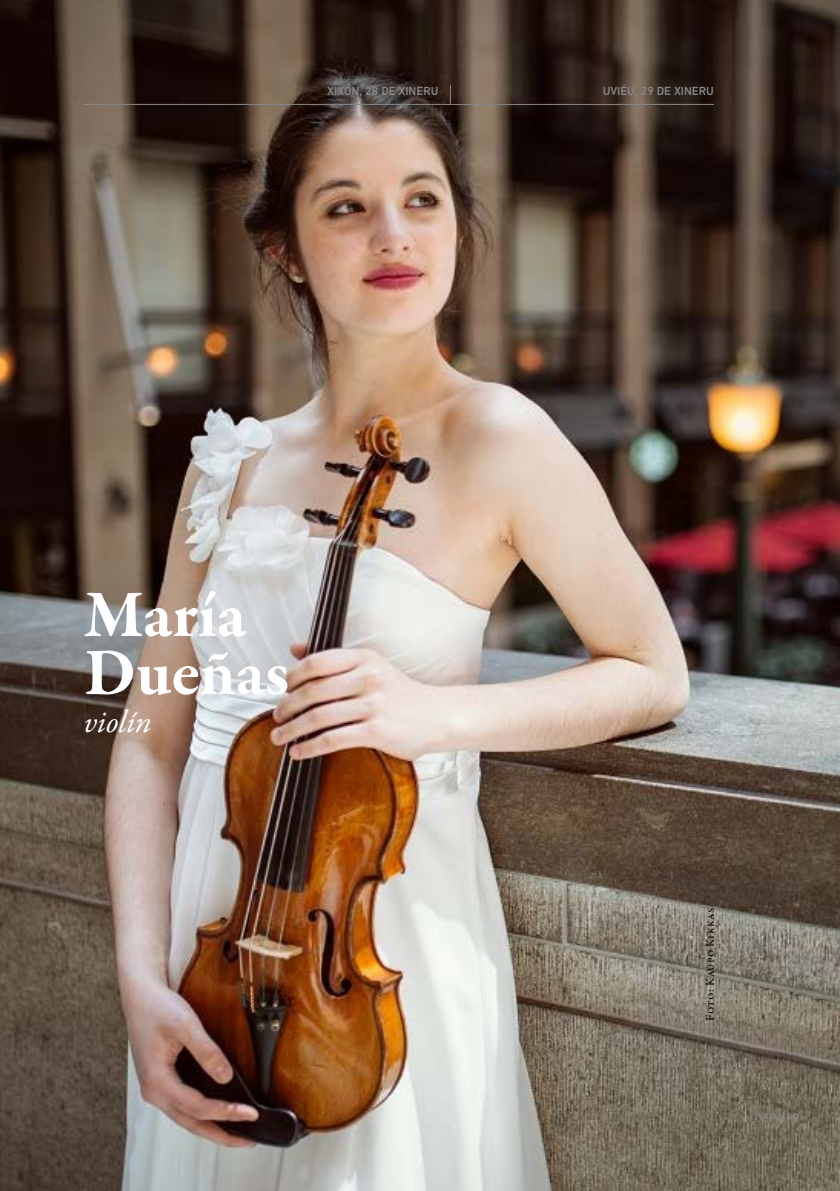
<style>
.page{position:relative;width:840px;height:1191px;background:#fff}
.page>*{position:absolute;margin:0;border:0;box-sizing:border-box;transform-origin:0 0}
.t1{font:700 68px/58px "Garamond Premr Pro";color:#fff}
.t2{font:italic 32px "Garamond Premr Pro";color:#fff}
.t3{font:500 12px "DIN Next W1 G";color:#878787}
.t4{font:12px "Garamond Premr Pro";letter-spacing:.02em;color:#000}
.t5{font:12px "DIN Next W1 G";color:#878787}
.s1{font-weight:700}
</style>
<div class="page">
<img style="left:0;top:0;width:839px;height:1191px">
<hr style="left:84px;top:104px;width:629px;height:1px;background:#878787">
<svg style="left:449px;top:85px;width:1px;height:19px"></svg>
<p class="t3" style="left:327px;top:84px;width:113px">Xixón, 28 DE XINERU</p>
<p class="t3" style="left:602px;top:84px;width:113px">UVIÉU, 29 DE XINERU</p>
<h1 class="t1" style="left:84px;top:586px;width:207px">María<br>Dueñas</h1>
<h2 class="t2" style="left:84px;top:702px;width:69px">violín</h2>
<p class="t4" style="left:702px;top:1020px;width:114px;rotate:-90deg">Foto: Kaupo Kikkas</p>
<p class="t5" style="left:754px;top:1111px;width:45px">OSPA | <span class="s1">9</span></p>
</div>
